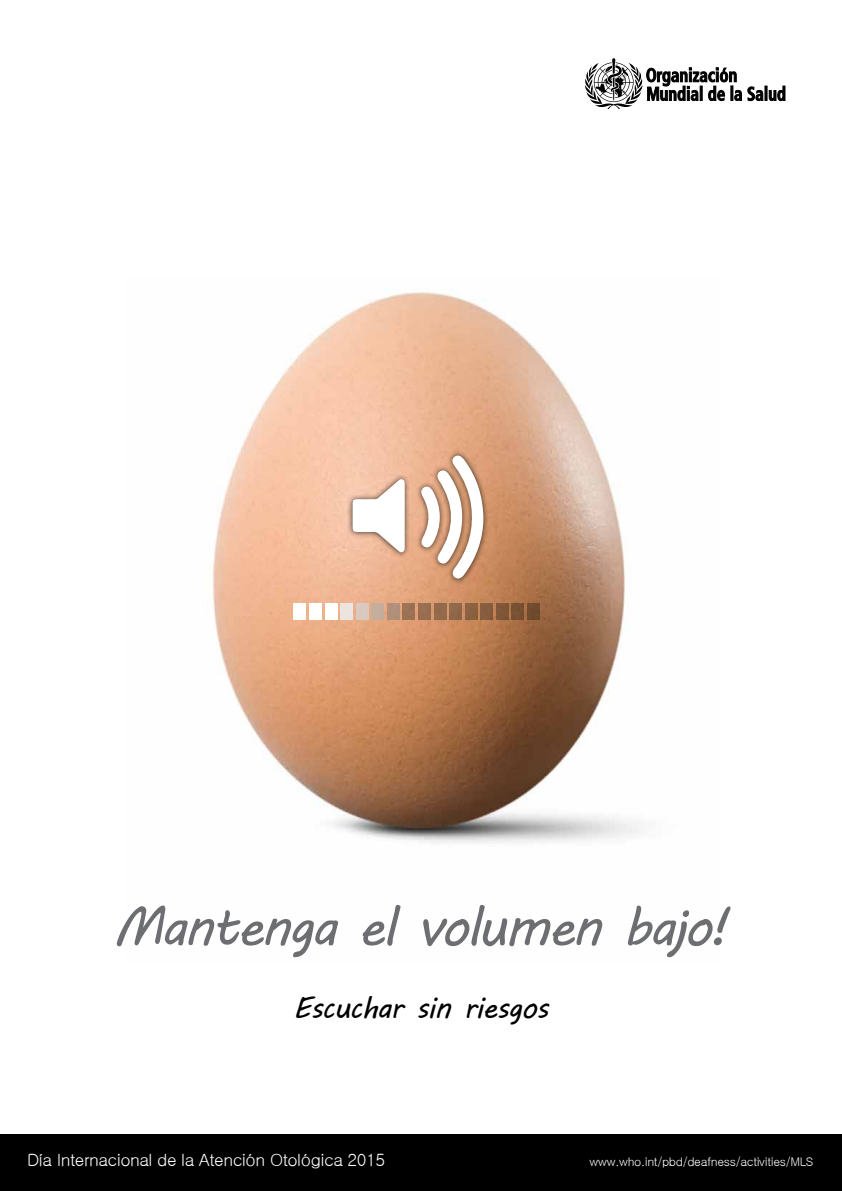
<style>
.page{position:relative;width:842px;height:1191px;background:#fff}
.page>*{position:absolute;margin:0;border:0;box-sizing:border-box;transform-origin:0 0}
.t1{font:54px "MV Boli";letter-spacing:-.05em;color:#6d6e71}
.t2{font:30px "MV Boli";letter-spacing:-.03em;color:#000}
.t3{font:17px "Gulim";letter-spacing:-.03em;color:#fff}
.t4{font:12px "Gulim";letter-spacing:-.03em;color:#fff}
</style>
<div class="page">
<img style="left:212px;top:288px;width:432px;height:555px">
<div style="left:347px;top:449px;width:142px;height:135px;background:#000;opacity:.75"></div>
<svg style="left:352px;top:479px;width:53px;height:74px"></svg>
<svg style="left:420px;top:454px;width:63px;height:125px"></svg>
<div style="left:403px;top:603px;width:12px;height:16px;background:#9c7255"></div>
<div style="left:418px;top:603px;width:13px;height:16px;background:#996e51"></div>
<div style="left:434px;top:603px;width:12px;height:16px;background:#93694c"></div>
<div style="left:449px;top:603px;width:13px;height:16px;background:#91674a"></div>
<div style="left:465px;top:603px;width:12px;height:16px;background:#8b6241"></div>
<div style="left:480px;top:603px;width:13px;height:16px;background:#875d3f"></div>
<div style="left:496px;top:603px;width:12px;height:16px;background:#805638"></div>
<div style="left:511px;top:603px;width:13px;height:16px;background:#785033"></div>
<div style="left:527px;top:603px;width:13px;height:16px;background:#704a2f"></div>
<div style="left:294px;top:603px;width:12px;height:16px;background:#fff"></div>
<div style="left:309px;top:603px;width:13px;height:16px;background:#fff"></div>
<div style="left:325px;top:603px;width:12px;height:16px;background:#fff"></div>
<div style="left:340px;top:603px;width:13px;height:16px;background:#ece4df"></div>
<div style="left:356px;top:603px;width:12px;height:16px;background:#d9c9bf"></div>
<div style="left:371px;top:603px;width:13px;height:16px;background:#c6ae9d"></div>
<div style="left:387px;top:603px;width:12px;height:16px;background:#b19079"></div>
<div style="left:0;top:1134px;width:842px;height:57px;background:#000"></div>
<svg style="left:585px;top:58px;width:178px;height:51px"></svg>
<div style="left:764px;top:86px;width:3px;height:15px;background:#000;border:1px solid #000"></div>
<svg style="left:769px;top:86px;width:16px;height:15px"></svg>
<h1 class="t1" style="left:113px;top:890px;width:617px">Mantenga el volumen bajo!</h1>
<h2 class="t2" style="left:293px;top:988px;width:257px">Escuchar sin riesgos</h2>
<p class="t3" style="left:27px;top:1151px;width:359px">Día Internacional de la Atención Otológica 2015</p>
<p class="t4" style="left:589px;top:1155px;width:225px">www.who.int/pbd/deafness/activities/MLS</p>
</div>
